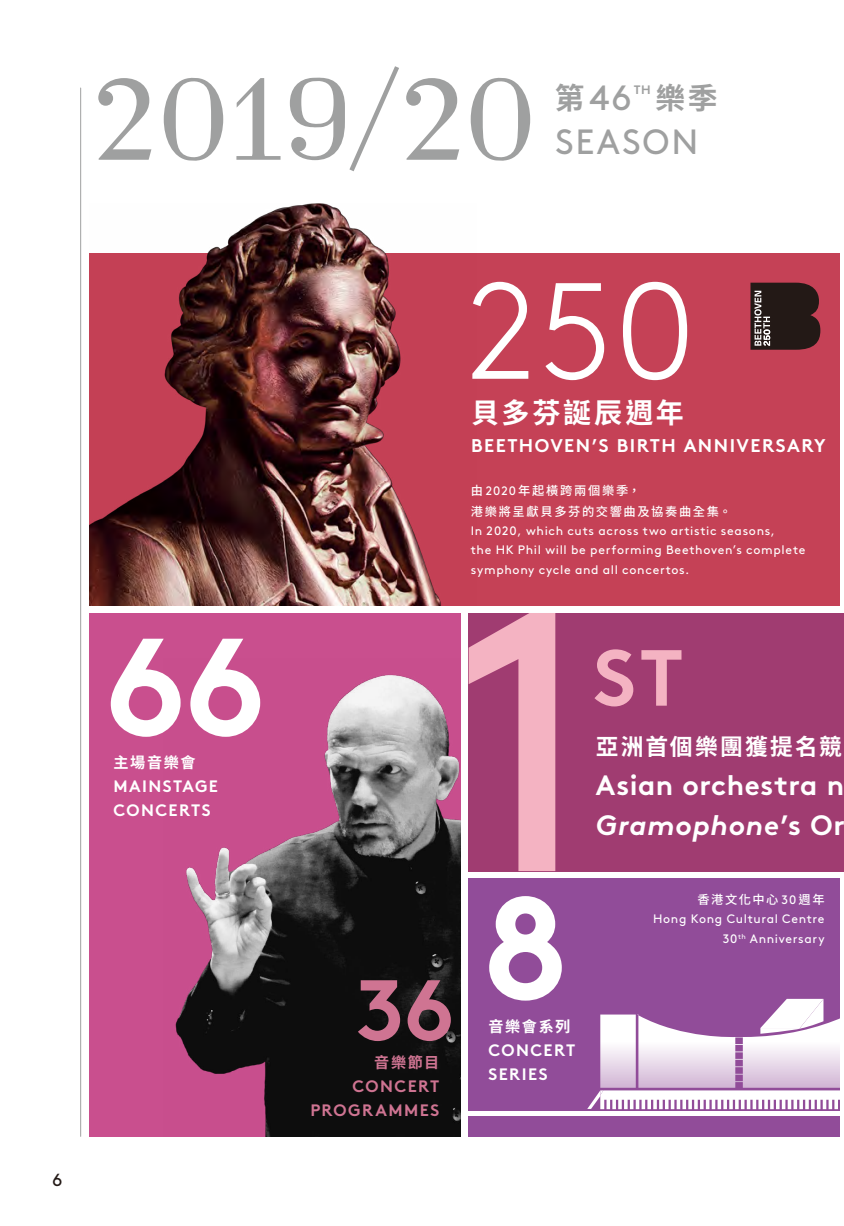
<style>
.page{position:relative;width:844px;height:1226px;background:#fff}
.page>*{position:absolute;margin:0;border:0;box-sizing:border-box;transform-origin:0 0}
.t1{font:700 145.08px "Brown";color:#fff}
.t2{font:700 138.08px "Brown";color:#fff}
.t3{font:300 136.5px "Brown";color:#fff}
.t4{font:700 85.58px "Brown";color:#cf7492}
.t5{font:700 79.27px "Brown";color:#f4b3c2}
.t6{font:35px "Brown";letter-spacing:.06em;color:#9fa0a0}
.t7{font:700 29.75px "Noto Sans CJ Ktc";color:#9fa0a0}
.t8{font:700 28px/40.2px "Brown";letter-spacing:.02em;color:#fff}
.t9{font:700 28px "Noto Sans CJ Ktc";letter-spacing:.1em;color:#fff}
.t10{font:700 22.75px "Noto Sans CJ Ktc";letter-spacing:.095em;color:#fff}
.t11{font:700 18.38px "Brown";letter-spacing:.08em;color:#fff}
.t12{font:17.5px "Brown";color:#231916}
.t13{font:700 16.62px/23.8px "Brown";letter-spacing:.085em;color:#fff}
.t14{font:700 16.62px/23.8px "Brown";letter-spacing:.085em;color:#cf7492;text-align:right}
.t15{font:700 15.05px "Noto Sans CJ Ktc";letter-spacing:.11em;color:#fff}
.t16{font:700 15.05px "Noto Sans CJ Ktc";color:#cf7492}
.t17{font:12.25px/19.2px "Brown";letter-spacing:.055em;color:#fff}
.t18{font:500 12.25px/21px "Noto Sans CJ Ktc";letter-spacing:.13em;color:#fff}
.t19{font:700 12.25px "Brown";color:#9fa0a0}
.s1{font-family:"Noto Sans CJ Ktc";font-weight:700;font-size:29.75px}
.s2{font-family:"Brown";font-weight:400}
.s3{font-style:italic}
</style>
<div class="page">
<div style="left:468px;top:613px;width:375px;height:258px;background:#a03c71"></div>
<div style="left:468px;top:878px;width:371px;height:258px;background:#914c99"></div>
<hr style="left:333px;top:1111px;width:510px;height:4px;background:#fff">
<svg style="left:587px;top:991px;width:253px;height:118px"></svg>
<div style="left:89px;top:253px;width:750px;height:352px;background:#c54156"></div>
<div style="left:89px;top:613px;width:371px;height:523px;background:#c94f8e"></div>
<hr style="left:80px;top:88px;width:1px;height:1048px;background:#9fa0a0">
<img style="left:89px;top:203px;width:352px;height:402px">
<img style="left:175px;top:675px;width:285px;height:461px">
<svg style="left:750px;top:283px;width:70px;height:67px;background:#3a2928"></svg>
<svg style="left:164px;top:78px;width:59px;height:83px"></svg>
<svg style="left:236px;top:78px;width:44px;height:82px"></svg>
<svg style="left:98px;top:78px;width:53px;height:82px"></svg>
<svg style="left:406px;top:78px;width:53px;height:82px"></svg>
<svg style="left:290px;top:66px;width:109px;height:105px"></svg>
<svg style="left:470px;top:78px;width:60px;height:83px"></svg>
<svg style="left:468px;top:613px;width:87px;height:258px"></svg>
<h2 class="t2" style="left:104px;top:575px;width:163px">66</h2>
<p class="t15" style="left:113px;top:754px;width:84px">主場音樂會</p>
<h3 class="t13" style="left:113px;top:772px;width:106px">MAINSTAGE<br>CONCERTS</h3>
<h3 class="t12" style="left:52px;top:1166px;width:12px">6</h3>
<h3 class="t6" style="left:554px;top:71px;width:78px"><span class="s1">第</span>46</h3>
<p class="t19" style="left:633px;top:79px;width:19px">TH</p>
<h3 class="t7" style="left:655px;top:82px;width:63px">樂季</h3>
<h3 class="t6" style="left:555px;top:115px;width:145px">SEASON</h3>
<h3 class="t3" style="left:467px;top:231px;width:230px">250</h3>
<h3 class="t9" style="left:471px;top:396px;width:214px">貝多芬誕辰週年</h3>
<h3 class="t11" style="left:471px;top:431px;width:356px">BEETHOVEN’S BIRTH ANNIVERSARY</h3>
<p class="t18" style="left:470px;top:480px;width:262px">由<span class="s2">2020</span>年起橫跨兩個樂季，<br>港樂將呈獻貝多芬的交響曲及協奏曲全集。</p>
<p class="t17" style="left:470px;top:520px;width:336px">In 2020, which cuts across two artistic seasons,<br>the HK Phil will be performing Beethoven’s complete symphony cycle and all concertos.</p>
<h3 class="t4" style="left:355px;top:940px;width:100px">36</h3>
<p class="t16" style="left:374px;top:1054px;width:67px">音樂節目</p>
<h3 class="t14" style="left:310px;top:1072px;width:130px">CONCERT<br>PROGRAMMES</h3>
<h3 class="t5" style="left:593px;top:613px;width:91px">ST</h3>
<h3 class="t10" style="left:595px;top:733px;width:248px">亞洲首個樂團獲提名競</h3>
<h3 class="t8" style="left:595px;top:762px;width:251px">Asian orchestra n<br><span class="s3">Gramophone</span>’s Or</h3>
<h1 class="t1" style="left:482px;top:830px;width:89px">8</h1>
<p class="t15" style="left:488px;top:1018px;width:83px">音樂會系列</p>
<h3 class="t13" style="left:488px;top:1036px;width:88px">CONCERT<br>SERIES</h3>
<p class="t18" style="left:697px;top:889px;width:129px">香港文化中心 <span class="s2">30</span>週年</p>
<p class="t17" style="left:653px;top:908px;width:173px;text-align:right">Hong Kong Cultural Centre<br>30<sup>th</sup> Anniversary</p>
</div>
